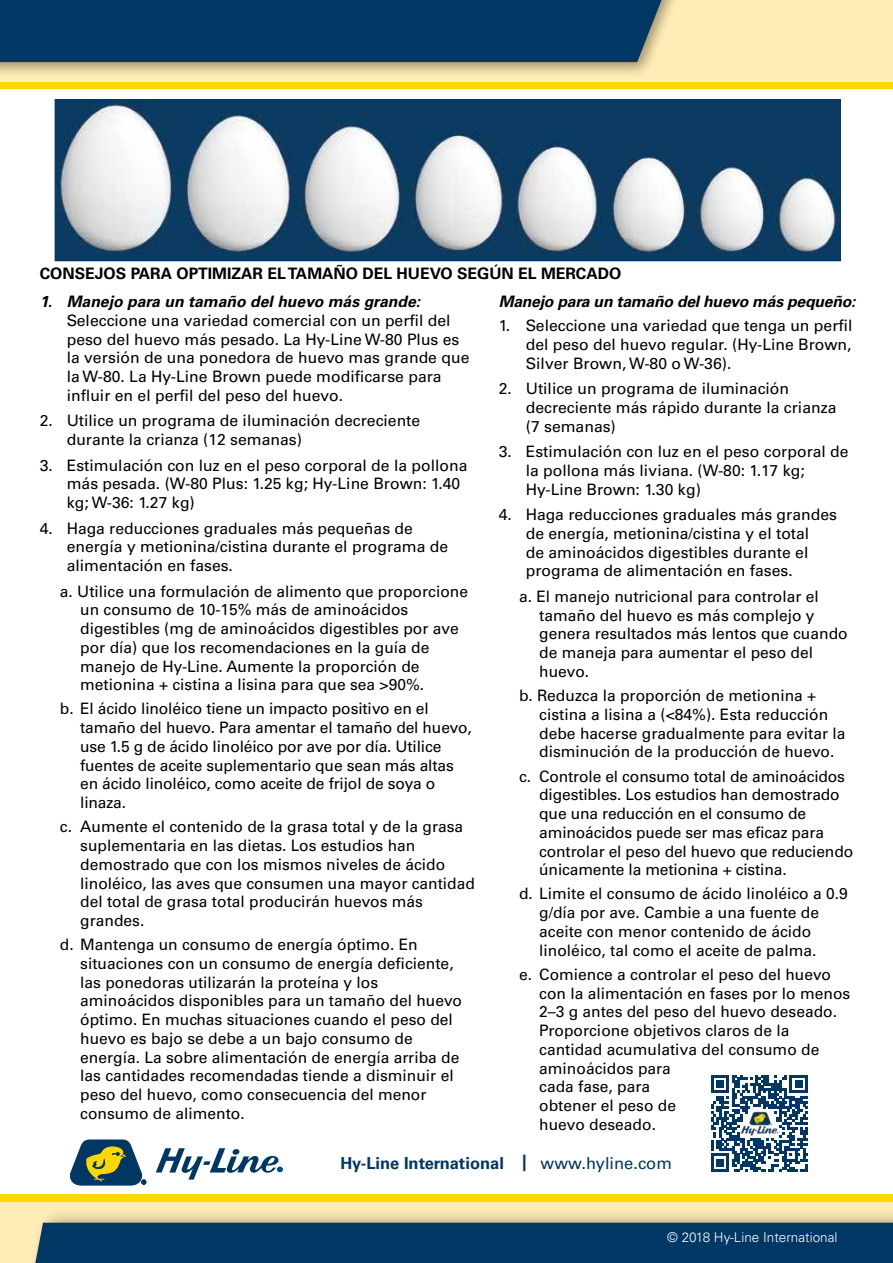
<style>
.page{position:relative;width:893px;height:1263px;background:#fff}
.page>*{position:absolute;margin:0;border:0;box-sizing:border-box;transform-origin:0 0}
.t1{font:700 16.5px "Univers LT Std";color:#003764}
.t2{font:15.75px/18.8px "Univers LT Std";color:#000}
.t3{font:italic 700 15.75px "Univers LT Std";letter-spacing:-.015em;color:#000}
.t4{font:700 15.75px "Univers LT Std";color:#000}
.t5{font:300 13.5px "Univers LT Std";color:#fff}
.s1{font-weight:400}
</style>
<div class="page">
<div style="left:0;top:1194px;width:893px;height:69px;background:#ffecb6"></div>
<div style="left:0;top:1194px;width:893px;height:8px;background:#ffd700"></div>
<div style="left:27px;top:1207px;width:866px;height:56px;background:#000;opacity:.4"></div>
<div style="left:35px;top:1223px;width:858px;height:40px;background:#003764"></div>
<div style="left:0;top:0;width:893px;height:88px;background:#ffecb6"></div>
<div style="left:0;top:83px;width:893px;height:6px;background:#ffd700"></div>
<div style="left:0;top:0;width:682px;height:78px;background:#000;opacity:.4"></div>
<div style="left:0;top:0;width:661px;height:62px;background:#003764"></div>
<svg style="left:70px;top:1140px;width:76px;height:45px"></svg>
<svg style="left:156px;top:1148px;width:126px;height:31px"></svg>
<img style="left:57px;top:101px;width:782px;height:158px">
<div style="left:55px;top:99px;width:786px;height:162px;border:1px solid #003764"></div>
<img style="left:711px;top:1075px;width:97px;height:97px">
<p class="t4" style="left:40px;top:264px;width:583px">CONSEJOS PARA OPTIMIZAR EL TAMAÑO DEL HUEVO SEGÚN EL MERCADO</p>
<p class="t3" style="left:40px;top:292px;width:382px">1. Manejo para un tamaño del huevo más grande:</p>
<p class="t2" style="left:67px;top:311px;width:404px">Seleccione una variedad comercial con un perfil del peso del huevo más pesado. La Hy-Line W-80 Plus es la versión de una ponedora de huevo mas grande que la W-80. La Hy-Line Brown puede modificarse para influir en el perfil del peso del huevo.</p>
<p class="t2" style="left:67px;top:411px;width:355px;text-indent:-27px">2. Utilice un programa de iluminación decreciente durante la crianza (12 semanas)</p>
<p class="t2" style="left:67px;top:456px;width:402px;text-indent:-27px">3. Estimulación con luz en el peso corporal de la pollona más pesada. (W-80 Plus: 1.25 kg; Hy-Line Brown: 1.40 kg; W-36: 1.27 kg)</p>
<p class="t2" style="left:67px;top:519px;width:383px;text-indent:-27px">4. Haga reducciones graduales más pequeñas de energía y metionina/cistina durante el programa de alimentación en fases.</p>
<p class="t2" style="left:80px;top:582px;width:389px;text-indent:-20px">a. Utilice una formulación de alimento que proporcione un consumo de 10-15% más de aminoácidos digestibles (mg de aminoácidos digestibles por ave por día) que los recomendaciones en la guía de manejo de Hy-Line. Aumente la proporción de metionina + cistina a lisina para que sea &gt;90%.</p>
<p class="t2" style="left:80px;top:700px;width:393px;text-indent:-20px">b. El ácido linoléico tiene un impacto positivo en el tamaño del huevo. Para amentar el tamaño del huevo, use 1.5 g de ácido linoléico por ave por día. Utilice fuentes de aceite suplementario que sean más altas en ácido linoléico, como aceite de frijol de soya o linaza.</p>
<p class="t2" style="left:80px;top:817px;width:396px;text-indent:-20px">c. Aumente el contenido de la grasa total y de la grasa suplementaria en las dietas. Los estudios han demostrado que con los mismos niveles de ácido linoléico, las aves que consumen una mayor cantidad del total de grasa total producirán huevos más grandes.</p>
<p class="t2" style="left:80px;top:935px;width:383px;text-indent:-20px">d. Mantenga un consumo de energía óptimo. En situaciones con un consumo de energía deficiente, las ponedoras utilizarán la proteína y los aminoácidos disponibles para un tamaño del huevo óptimo. En muchas situaciones cuando el peso del huevo es bajo se debe a un bajo consumo de energía. La sobre alimentación de energía arriba de las cantidades recomendadas tiende a disminuir el peso del huevo, como consecuencia del menor consumo de alimento.</p>
<p class="t3" style="left:499px;top:292px;width:358px">Manejo para un tamaño del huevo más pequeño:</p>
<p class="t2" style="left:526px;top:316px;width:328px;text-align:justify;text-indent:-27px">1. Seleccione una variedad que tenga un perfil del peso del huevo regular. (Hy-Line Brown, Silver Brown, W-80 o W-36).</p>
<p class="t2" style="left:526px;top:379px;width:312px;text-indent:-27px">2. Utilice un programa de iluminación decreciente más rápido durante la crianza (7 semanas)</p>
<p class="t2" style="left:526px;top:442px;width:324px;text-indent:-27px">3. Estimulación con luz en el peso corporal de la pollona más liviana. (W-80: 1.17 kg;<br>Hy-Line Brown: 1.30 kg)</p>
<p class="t2" style="left:526px;top:505px;width:313px;text-indent:-27px">4. Haga reducciones graduales más grandes de energía, metionina/cistina y el total<br>de aminoácidos digestibles durante el programa de alimentación en fases.</p>
<p class="t2" style="left:539px;top:587px;width:310px;text-indent:-20px">a. El manejo nutricional para controlar el tamaño del huevo es más complejo y genera resultados más lentos que cuando de maneja para aumentar el peso del huevo.</p>
<p class="t2" style="left:539px;top:686px;width:308px;text-indent:-20px">b. Reduzca la proporción de metionina + cistina a lisina a (&lt;84%). Esta reducción debe hacerse gradualmente para evitar la disminución de la producción de huevo.</p>
<p class="t2" style="left:539px;top:767px;width:315px;text-indent:-20px">c. Controle el consumo total de aminoácidos digestibles. Los estudios han demostrado que una reducción en el consumo de aminoácidos puede ser mas eficaz para controlar el peso del huevo que reduciendo únicamente la metionina + cistina.</p>
<p class="t2" style="left:539px;top:884px;width:310px;text-indent:-20px">d. Limite el consumo de ácido linoléico a 0.9 g/día por ave. Cambie a una fuente de aceite con menor contenido de ácido linoléico, tal como el aceite de palma.</p>
<p class="t2" style="left:539px;top:965px;width:313px;text-indent:-20px">e. Comience a controlar el peso del huevo con la alimentación en fases por lo menos<br>2–3 g antes del peso del huevo deseado.<br>Proporcione objetivos claros de la cantidad acumulativa del consumo de aminoácidos para<br>cada fase, para<br>obtener el peso de<br>huevo deseado.</p>
<p class="t1" style="left:340px;top:1153px;width:333px">Hy-Line International | <span class="s1">www.hyline.com</span></p>
<p class="t5" style="left:667px;top:1229px;width:172px">© 2018 Hy-Line International</p>
</div>
